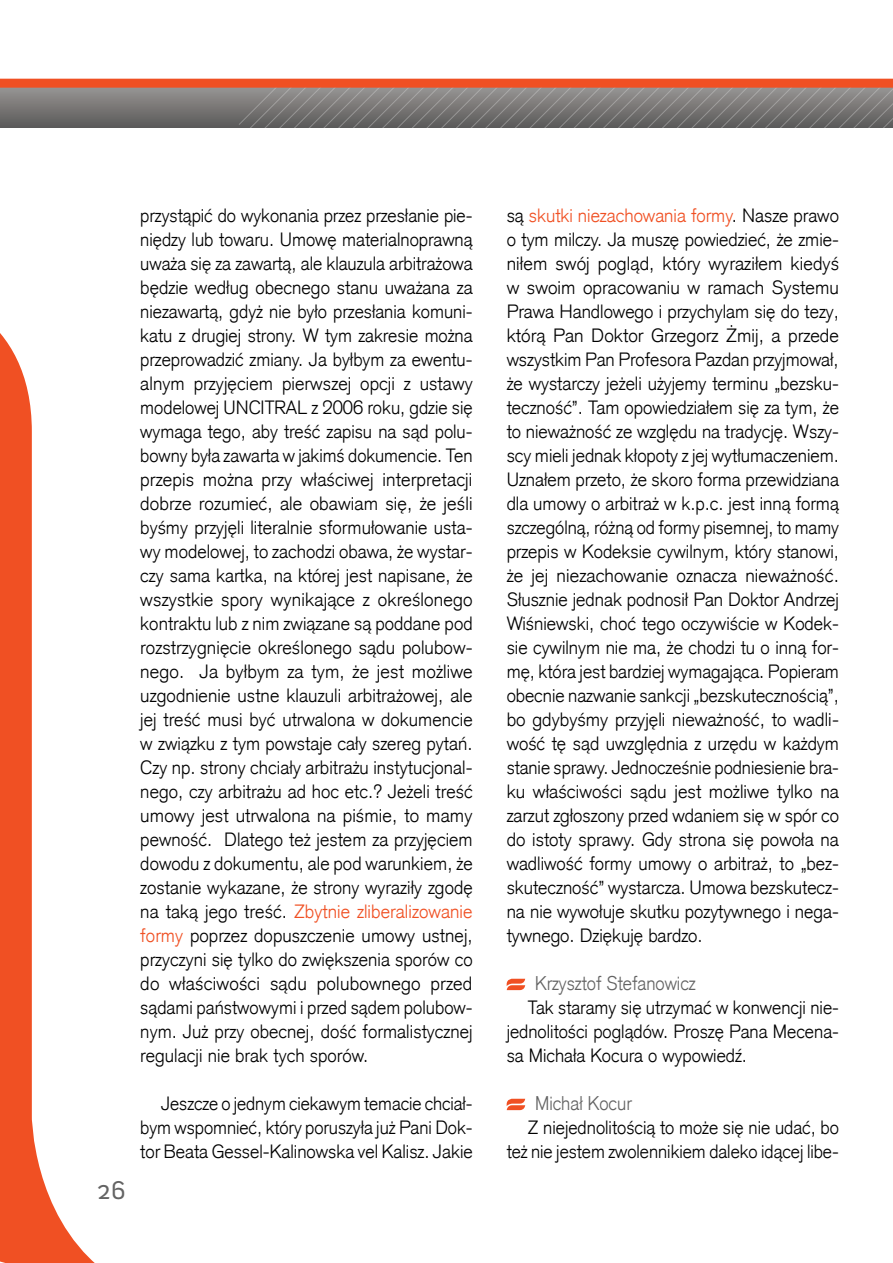
<style>
.page{position:relative;width:893px;height:1263px;background:#fff}
.page>*{position:absolute;margin:0;border:0;box-sizing:border-box;transform-origin:0 0}
.t1{font:26.4px "Anivers";color:#636363}
.t2{font:300 19.35px "Akzidenz Grotesk CE";color:#636363;scale:.95 1}
.t3{font:300 18.75px/24px "Akzidenz Grotesk CE";color:#000;text-align:justify}
.s1{color:#f05023}
</style>
<div class="page">
<svg style="left:0;top:88px;width:239px;height:40px;background:#777675"></svg>
<svg style="left:239px;top:88px;width:654px;height:40px;background:#7b7978"></svg>
<div style="left:0;top:79px;width:893px;height:9px;background:#f05023"></div>
<svg style="left:0;top:333px;width:95px;height:930px"></svg>
<svg style="left:507px;top:979px;width:18px;height:11px"></svg>
<svg style="left:507px;top:1099px;width:18px;height:11px"></svg>
<h1 class="t1" style="left:97px;top:1175px;width:30px">26</h1>
<p class="t3" style="left:140px;top:203px;width:334px">przystąpić do wykonania przez przesłanie pie&shy;niędzy lub towaru. Umowę materialnoprawną uważa się za zawartą, ale klauzula arbitrażowa będzie według obecnego stanu uważana za niezawartą, gdyż nie było przesłania komuni&shy;katu z drugiej strony. W tym zakresie można przeprowadzić zmiany. Ja byłbym za ewentu&shy;alnym przyjęciem pierwszej opcji z ustawy modelowej UNCITRAL z 2006 roku, gdzie się wymaga tego, aby treść zapisu na sąd polu&shy;bowny była zawarta w jakimś dokumencie. Ten przepis można przy właściwej interpretacji dobrze rozumieć, ale obawiam się, że jeśli byśmy przyjęli literalnie sformułowanie usta&shy;wy modelowej, to zachodzi obawa, że wystar&shy;czy sama kartka, na której jest napisane, że wszystkie spory wynikające z określonego kontraktu lub z nim związane są poddane pod rozstrzygnięcie określonego sądu polubow&shy;nego. Ja byłbym za tym, że jest możliwe uzgodnienie ustne klauzuli arbitrażowej, ale jej treść musi być utrwalona w dokumencie w związku z tym powstaje cały szereg pytań.<br>Czy np. strony chciały arbitrażu instytucjonal&shy;nego, czy arbitrażu ad hoc etc.? Jeżeli treść umowy jest utrwalona na piśmie, to mamy pewność. Dlatego też jestem za przyjęciem dowodu z dokumentu, ale pod warunkiem, że zostanie wykazane, że strony wyraziły zgodę na taką jego treść. <span class="s1">Zbytnie zliberalizowanie formy</span> poprzez dopuszczenie umowy ustnej, przyczyni się tylko do zwiększenia sporów co do właściwości sądu polubownego przed sądami państwowymi i przed sądem polubow&shy;nym. Już przy obecnej, dość formalistycznej regulacji nie brak tych sporów.</p>
<p class="t3" style="left:140px;top:1091px;width:334px;text-indent:21px">Jeszcze o jednym ciekawym temacie chciał&shy;bym wspomnieć, który poruszyła już Pani Dok&shy;tor Beata Gessel-Kalinowska vel Kalisz. Jakie</p>
<p class="t3" style="left:507px;top:203px;width:334px">są <span class="s1">skutki niezachowania formy</span>. Nasze prawo o tym milczy. Ja muszę powiedzieć, że zmie&shy;niłem swój pogląd, który wyraziłem kiedyś w swoim opracowaniu w ramach Systemu Prawa Handlowego i przychylam się do tezy, którą Pan Doktor Grzegorz Żmij, a przede wszystkim Pan Profesora Pazdan przyjmował, że wystarczy jeżeli użyjemy terminu „bezsku&shy;teczność”. Tam opowiedziałem się za tym, że to nieważność ze względu na tradycję. Wszy&shy;scy mieli jednak kłopoty z jej wytłumaczeniem.<br>Uznałem przeto, że skoro forma przewidziana dla umowy o arbitraż w k.p.c. jest inną formą szczególną, różną od formy pisemnej, to mamy przepis w Kodeksie cywilnym, który stanowi, że jej niezachowanie oznacza nieważność.<br>Słusznie jednak podnosił Pan Doktor Andrzej Wiśniewski, choć tego oczywiście w Kodek&shy;sie cywilnym nie ma, że chodzi tu o inną for&shy;mę, która jest bardziej wymagająca. Popieram obecnie nazwanie sankcji „bezskutecznością”, bo gdybyśmy przyjęli nieważność, to wadli&shy;wość tę sąd uwzględnia z urzędu w każdym stanie sprawy. Jednocześnie podniesienie bra&shy;ku właściwości sądu jest możliwe tylko na zarzut zgłoszony przed wdaniem się w spór co do istoty sprawy. Gdy strona się powoła na wadliwość formy umowy o arbitraż, to „bez&shy;skuteczność” wystarcza. Umowa bezskutecz&shy;na nie wywołuje skutku pozytywnego i nega&shy;tywnego. Dziękuję bardzo.</p>
<p class="t2" style="left:535px;top:971px;width:171px">Krzysztof Stefanowicz</p>
<p class="t3" style="left:507px;top:995px;width:334px;text-indent:21px">Tak staramy się utrzymać w konwencji nie&shy;jednolitości poglądów. Proszę Pana Mecena&shy;sa Michała Kocura o wypowiedź.</p>
<p class="t2" style="left:535px;top:1091px;width:103px">Michał Kocur</p>
<p class="t3" style="left:507px;top:1115px;width:334px;text-align:right">Z niejednolitością to może się nie udać, bo też nie jestem zwolennikiem daleko idącej libe-</p>
</div>
